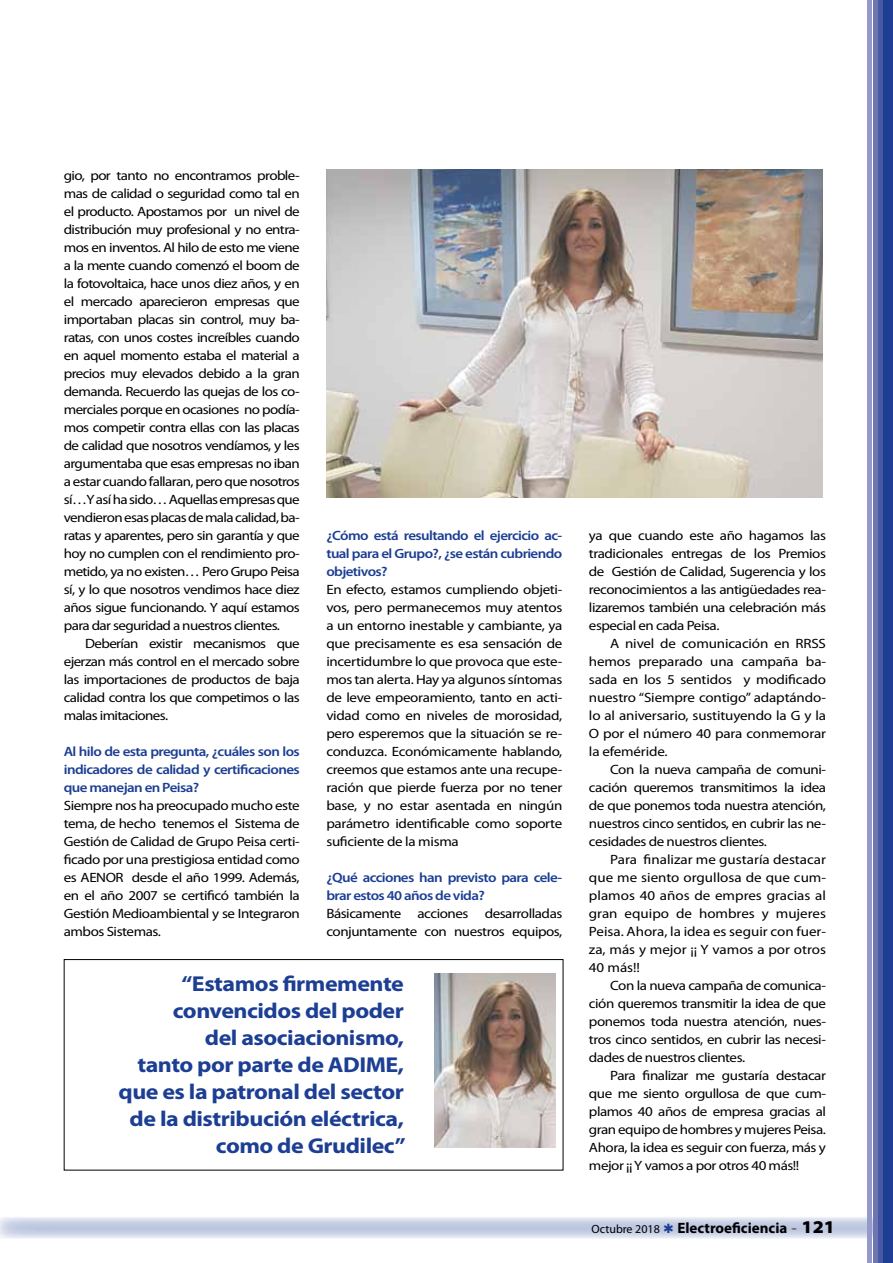
<style>
.page{position:relative;width:893px;height:1263px;background:#fff}
.page>*{position:absolute;margin:0;border:0;box-sizing:border-box;transform-origin:0 0}
.t1{font:700 21.6px/27px "Myriad Pro";letter-spacing:-.02em;color:#1c3e93;text-align:right;scale:1.11 1}
.t2{font:700 15px "Myriad Pro";color:#000}
.t3{font:13.5px/18px "Myriad Pro";letter-spacing:-.03em;color:#000;text-align:justify;scale:1.11 1}
.t4{font:600 13.5px/18px "Myriad Pro";letter-spacing:-.04em;color:#1c3e93;text-align:justify;scale:1.11 1}
.s1{font-weight:400;font-size:12px}
.s2{font-family:"Times New Roman";font-weight:400;font-size:18px;color:#636466}
.s3{font-weight:900;font-stretch:semi-expanded;font-size:18px}
</style>
<div class="page">
<img style="left:326px;top:169px;width:497px;height:328px">
<svg style="left:0;top:1216px;width:884px;height:23px;background:#d1d8e8"></svg>
<hr style="left:868px;top:0;width:4px;height:1263px;background:#9599c8">
<hr style="left:873px;top:0;width:4px;height:1263px;background:#6e75b3">
<hr style="left:878px;top:0;width:4px;height:1263px;background:#4858a2">
<div style="left:884px;top:0;width:9px;height:1263px;background:#1c3e93"></div>
<div style="left:64px;top:959px;width:499px;height:211px;border:1px solid #000"></div>
<img style="left:435px;top:973px;width:121px;height:174px">
<svg style="left:664px;top:1223px;width:9px;height:10px"></svg>
<p class="t3" style="left:64px;top:167px;width:214px">gio, por tanto no encontramos proble&shy;mas de calidad o seguridad como tal en el producto. Apostamos por un nivel de distribución muy profesional y no entra&shy;mos en inventos. Al hilo de esto me viene a la mente cuando comenzó el boom de la fotovoltaica, hace unos diez años, y en el mercado aparecieron empresas que importaban placas sin control, muy ba&shy;ratas, con unos costes increíbles cuando en aquel momento estaba el material a precios muy elevados debido a la gran demanda. Recuerdo las quejas de los co&shy;merciales porque en ocasiones no podía&shy;mos competir contra ellas con las placas de calidad que nosotros vendíamos, y les argumentaba que esas empresas no iban a estar cuando fallaran, pero que nosotros sí…Y así ha sido… Aquellas empresas que vendieron esas placas de mala calidad, ba&shy;ratas y aparentes, pero sin garantía y que hoy no cumplen con el rendimiento pro&shy;metido, ya no existen… Pero Grupo Peisa sí, y lo que nosotros vendimos hace diez años sigue funcionando. Y aquí estamos para dar seguridad a nuestros clientes.</p>
<p class="t3" style="left:64px;top:635px;width:214px;text-indent:21px">Deberían existir mecanismos que ejerzan más control en el mercado sobre las importaciones de productos de baja calidad contra los que competimos o las malas imitaciones.</p>
<p class="t4" style="left:64px;top:743px;width:214px">Al hilo de esta pregunta, ¿cuáles son los indicadores de calidad y certificaciones que manejan en Peisa?</p>
<p class="t3" style="left:64px;top:797px;width:214px">Siempre nos ha preocupado mucho este tema, de hecho tenemos el Sistema de Gestión de Calidad de Grupo Peisa certi&shy;ficado por una prestigiosa entidad como es AENOR desde el año 1999. Además, en el año 2007 se certificó también la Gestión Medioambiental y se Integraron ambos Sistemas.</p>
<p class="t4" style="left:326px;top:527px;width:214px">¿Cómo está resultando el ejercicio ac&shy;tual para el Grupo?, ¿se están cubriendo objetivos?</p>
<p class="t3" style="left:326px;top:581px;width:214px">En efecto, estamos cumpliendo objeti&shy;vos, pero permanecemos muy atentos a un entorno inestable y cambiante, ya que precisamente es esa sensación de incertidumbre lo que provoca que este&shy;mos tan alerta. Hay ya algunos síntomas de leve empeoramiento, tanto en acti&shy;vidad como en niveles de morosidad, pero esperemos que la situación se re&shy;conduzca. Económicamente hablando, creemos que estamos ante una recupe&shy;ración que pierde fuerza por no tener base, y no estar asentada en ningún parámetro identificable como soporte suficiente de la misma</p>
<p class="t4" style="left:326px;top:868px;width:214px">¿Qué acciones han previsto para cele&shy;brar estos 40 años de vida?</p>
<p class="t3" style="left:326px;top:904px;width:214px">Básicamente acciones desarrolladas conjuntamente con nuestros equipos,</p>
<h1 class="t1" style="left:119px;top:970px;width:260px">“Estamos firmemente convencidos del poder<br>del asociacionismo,<br>tanto por parte de ADIME, que es la patronal del sector de la distribución eléctrica, como de Grudilec”</h1>
<p class="t3" style="left:589px;top:526px;width:215px">ya que cuando este año hagamos las tradicionales entregas de los Premios de Gestión de Calidad, Sugerencia y los reconocimientos a las antigüedades rea&shy;lizaremos también una celebración más especial en cada Peisa.</p>
<p class="t3" style="left:589px;top:634px;width:215px;text-indent:21px">A nivel de comunicación en RRSS hemos preparado una campaña ba&shy;sada en los 5 sentidos y modificado nuestro “Siempre contigo” adaptándo&shy;lo al aniversario, sustituyendo la G y la O por el número 40 para conmemorar la efeméride.</p>
<p class="t3" style="left:589px;top:760px;width:215px;text-indent:21px">Con la nueva campaña de comuni&shy;cación queremos transmitimos la idea de que ponemos toda nuestra atención, nuestros cinco sentidos, en cubrir las ne&shy;cesidades de nuestros clientes.</p>
<p class="t3" style="left:589px;top:850px;width:215px;text-indent:21px">Para finalizar me gustaría destacar que me siento orgullosa de que cum&shy;plamos 40 años de empres gracias al gran equipo de hombres y mujeres Peisa. Ahora, la idea es seguir con fuer&shy;za, más y mejor ¡¡ Y vamos a por otros 40 más!!</p>
<p class="t3" style="left:589px;top:976px;width:215px;text-indent:21px">Con la nueva campaña de comunica&shy;ción queremos transmitir la idea de que ponemos toda nuestra atención, nues&shy;tros cinco sentidos, en cubrir las necesi&shy;dades de nuestros clientes.</p>
<p class="t3" style="left:589px;top:1066px;width:215px;text-indent:21px">Para finalizar me gustaría destacar que me siento orgullosa de que cum&shy;plamos 40 años de empresa gracias al gran equipo de hombres y mujeres Peisa.<br>Ahora, la idea es seguir con fuerza, más y mejor ¡¡ Y vamos a por otros 40 más!!</p>
<p class="t2" style="left:592px;top:1219px;width:245px"><span class="s1">Octubre 2018</span> Electroeficiencia <span class="s2">-</span> <span class="s3">121</span></p>
</div>
